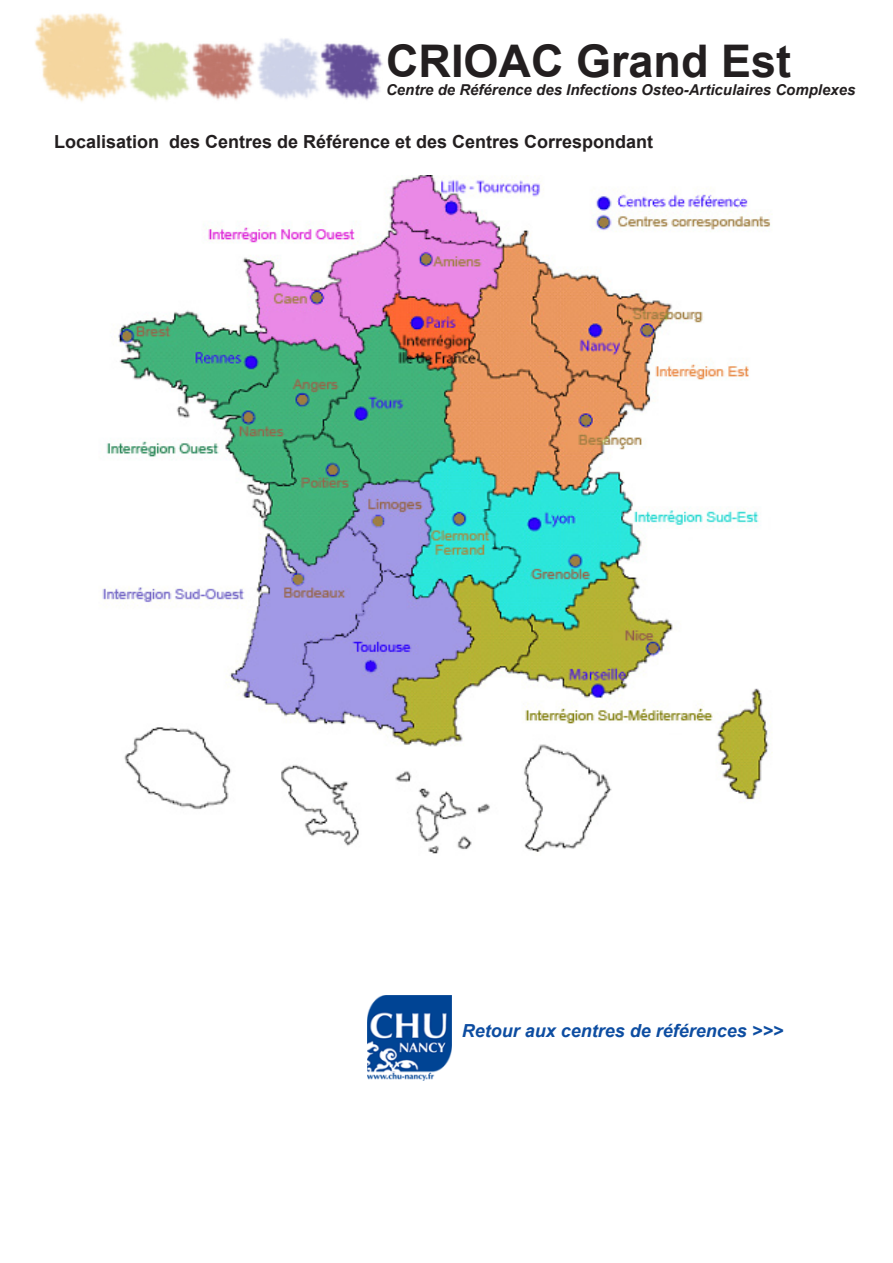
<style>
.page{position:relative;width:893px;height:1263px;background:#fff}
.page>*{position:absolute;margin:0;border:0;box-sizing:border-box;transform-origin:0 0}
.t1{font:700 45px "Arial";color:#231f20}
.t2{font:700 18px "Arial";color:#231f20}
.t3{font:italic 700 18px "Arial";color:#0d4da1}
.t4{font:italic 700 15px "Arial";color:#231f20}
</style>
<div class="page">
<img style="left:101px;top:175px;width:672px;height:679px">
<img style="left:35px;top:13px;width:348px;height:89px">
<img style="left:368px;top:995px;width:83px;height:85px">
<p class="t1" style="left:386px;top:32px;width:407px">CRIOAC Grand Est</p>
<p class="t4" style="left:386px;top:80px;width:471px">Centre de Référence des Infections Osteo-Articulaires Complexes</p>
<p class="t2" style="left:54px;top:130px;width:601px">Localisation des Centres de Référence et des Centres Correspondant</p>
<p class="t3" style="left:462px;top:1018px;width:323px">Retour aux centres de références &gt;&gt;&gt;</p>
</div>
